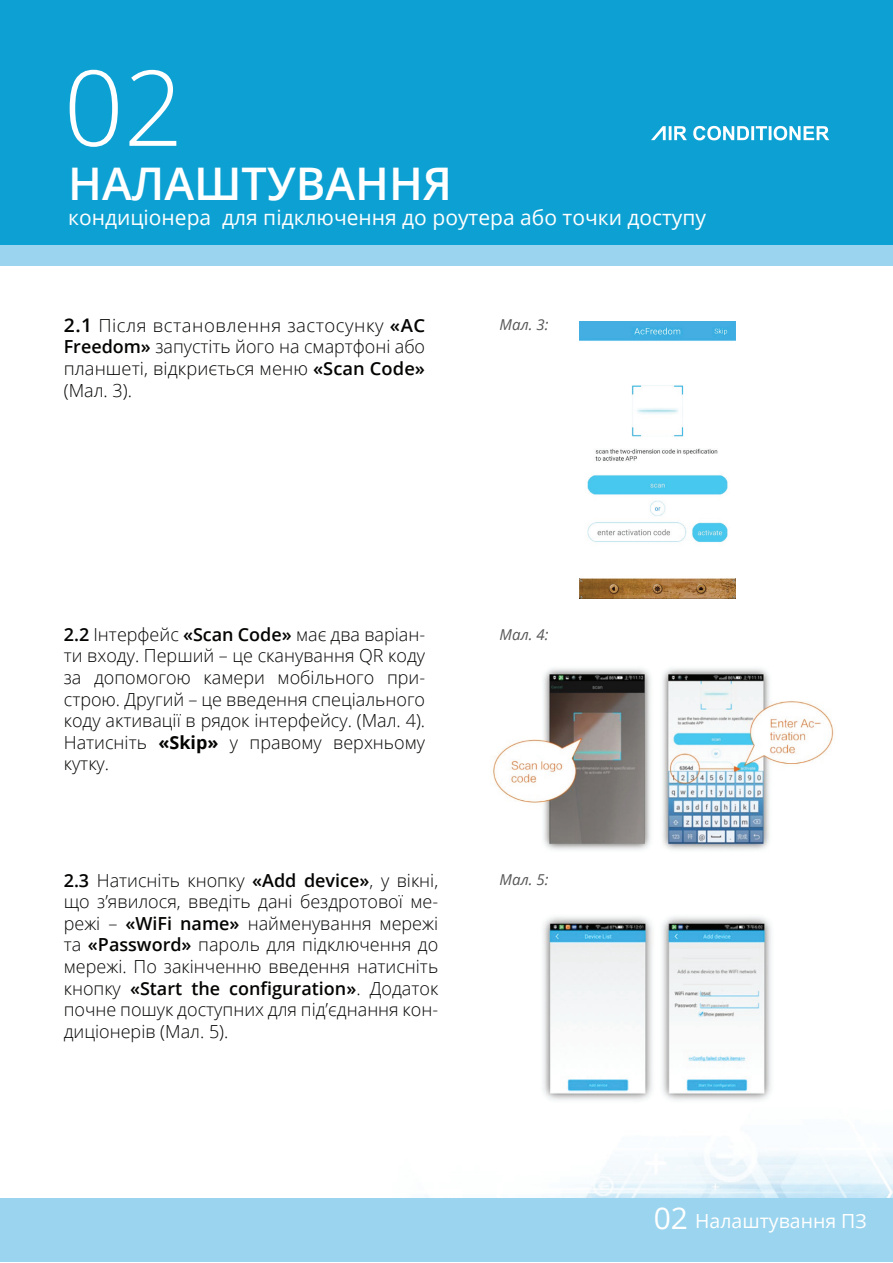
<style>
.page{position:relative;width:893px;height:1263px;background:#fff}
.page>*{position:absolute;margin:0;border:0;box-sizing:border-box;transform-origin:0 0}
.t1{font:300 104.85px "Open Sans";color:#fff}
.t2{font:600 45px "Open Sans";color:#fff}
.t3{font:21px "Open Sans";color:#fff}
.t4{font:19.5px "Open Sans";color:#fff}
.t5{font:300 18px/21.6px "Open Sans";color:#040503;text-align:justify}
.t6{font:italic 15px "Open Sans";color:#575656}
.s1{font-weight:600;font-size:18.9px}
.s2{font-weight:600}
.s3{font-weight:700}
.s4{font-size:30px}
</style>
<div class="page">
<img style="left:70px;top:917px;width:823px;height:345px">
<img style="left:492px;top:668px;width:342px;height:182px">
<div style="left:0;top:1198px;width:893px;height:63px;background:#9ad4ee"></div>
<img style="left:579px;top:322px;width:156px;height:277px">
<div style="left:0;top:0;width:893px;height:247px;background:#0da1d3"></div>
<div style="left:0;top:245px;width:893px;height:21px;background:#9ad4ee"></div>
<svg style="left:651px;top:125px;width:178px;height:15px"></svg>
<h1 class="t1" style="left:64px;top:34px;width:121px">02</h1>
<h2 class="t2" style="left:68px;top:152px;width:385px">НАЛАШТУВАННЯ</h2>
<p class="t3" style="left:68px;top:203px;width:639px">кондиціонера для підключення до роутера або точки доступу</p>
<p class="t5" style="left:64px;top:314px;width:363px"><span class="s1">2.1</span> Після встановлення застосунку <span class="s2">«AC Freedom»</span> запустіть його на смартфоні або планшеті, відкриється меню <span class="s2">«Scan Code» </span>(Мал. 3).</p>
<p class="t6" style="left:500px;top:313px;width:50px">Мал. 3:</p>
<p class="t5" style="left:64px;top:623px;width:363px"><span class="s2">2.2</span> Інтерфейс <span class="s2">«Scan Code»</span> має два варіан&shy;ти входу. Перший – це сканування QR коду за допомогою камери мобільного при&shy;строю. Другий – це введення спеціального коду активації в рядок інтерфейсу. (Мал. 4).<br>Натисніть <span class="s3">«Skip»</span> у правому верхньому кутку.</p>
<p class="t5" style="left:64px;top:869px;width:376px"><span class="s2">2.3</span> Натисніть кнопку <span class="s2">«Add device»</span>, у вікні, що з’явилося, введіть дані бездротової ме&shy;режі – <span class="s2">«WiFi name»</span> найменування мережі та <span class="s2">«Password»</span> пароль для підключення до мережі. По закінченню введення натисніть кнопку <span class="s2">«Start the configuration»</span>. Додаток почне пошук доступних для під’єднання кон&shy;диціонерів (Мал. 5).</p>
<p class="t6" style="left:500px;top:624px;width:50px">Мал. 4:</p>
<p class="t6" style="left:500px;top:869px;width:50px">Мал. 5:</p>
<p class="t4" style="left:654px;top:1208px;width:215px"><span class="s4">02</span> Налаштування ПЗ</p>
</div>
